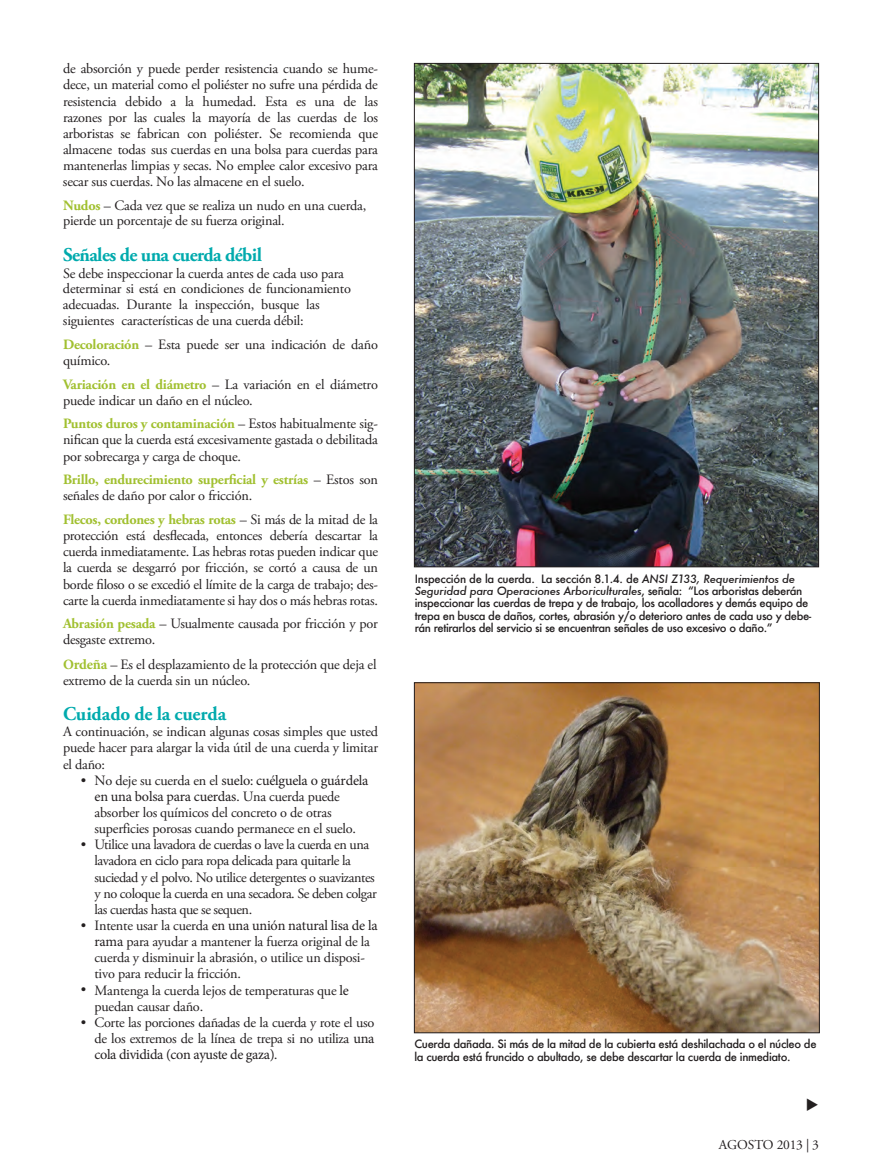
<style>
.page{position:relative;width:891px;height:1175px;background:#fff}
.page>*{position:absolute;margin:0;border:0;box-sizing:border-box;transform-origin:0 0}
.t1{font:700 19.5px "Adobe Garamond Pro";letter-spacing:-.03em;color:#00aaad}
.t2{font:700 19.5px "Adobe Garamond Pro";letter-spacing:-.005em;color:#00aaad}
.t3{font:14.25px/16.2px "Adobe Garamond Pro";letter-spacing:-.015em;color:#231f20}
.t4{font:14.25px/16.2px "Minion Pro";letter-spacing:-.015em;color:#231f20}
.t5{font:700 14.25px/16.2px "Adobe Garamond Pro";letter-spacing:-.015em;color:#a1c030}
.t6{font:13.5px "Adobe Garamond Pro";letter-spacing:-.015em;color:#231f20}
.t7{font:500 11.25px/12.3px "Futura";letter-spacing:-.035em;color:#231f20}
.s1{font-family:"Minion Pro"}
.s2{font-weight:700;color:#a1c030}
.s3{font-weight:400;color:#231f20}
.s4{font-family:"Minion Pro";font-weight:700;color:#a1c030}
.s5{font-family:"Adobe Garamond Pro"}
.s6{font-style:italic}
</style>
<div class="page">
<img style="left:416px;top:65px;width:401px;height:500px">
<img style="left:416px;top:684px;width:402px;height:347px">
<div style="left:414px;top:682px;width:406px;height:351px;border:1px solid #231f20"></div>
<p class="t3" style="left:63px;top:61px;width:317px;text-align:justify">de absorción y puede perder resistencia cuando se hume&shy;dece, un material como el poliéster no sufre una pérdida de resistencia debido a la humedad. Esta es una de las razones por las cuales la mayoría de las cuerdas de los arbo<span class="s1">r</span>istas se fabrican con poliéster. Se recomienda que almacene todas sus cuerdas en una bolsa para cuerdas para mantenerlas limpias y secas. No emplee calor excesivo para secar sus cuerdas. No las almacene en el suelo.</p>
<p class="t3" style="left:63px;top:198px;width:305px;line-height:15.3px"><span class="s2">Nudos</span> – Cada vez que se realiza un nudo en una cuerda, pierde un porcentaje de su fuerza original.</p>
<h1 class="t1" style="left:63px;top:243px;width:201px">Señales de una cuerda débil</h1>
<p class="t3" style="left:63px;top:266px;width:289px;line-height:15.6px">Se debe inspeccionar la cuerda antes de cada uso para determinar si está en condiciones de funcionamiento adecuadas. Durante la inspección, busque las siguientes características de una cuerda débil:</p>
<p class="t3" style="left:63px;top:336px;width:316px"><span class="s2">Decoloración</span> – Esta puede ser una indicación de daño químico.</p>
<p class="t3" style="left:63px;top:376px;width:317px"><span class="s2">Variación en el diámetro</span> – La variación en el diámetro puede indicar un daño en el núcleo.</p>
<p class="t3" style="left:63px;top:416px;width:317px;text-align:justify"><span class="s2">Puntos duros y contaminación</span> – Estos habitualmente sig&shy;nifican que la cuerda está excesivamente gastada o debilitada por sobrecarga y carga de choque.</p>
<p class="t5" style="left:63px;top:472px;width:317px">Brillo, endurecimiento superficial y estrías <span class="s3">– Estos son señales de daño por calor o fricción.</span></p>
<p class="t3" style="left:63px;top:512px;width:317px;text-align:justify"><span class="s2">Flecos, cordones y hebras rotas</span> – Si más de la mitad de la protección está desflecada, entonces debería descartar la cuerda inmediatamente. Las hebras rotas pueden indicar que la cuerda se desgarró por fricción, se cortó a causa de un borde filoso o se excedió el límite de la carga de trabajo; des&shy;carte la cuerda inmediatamente si hay dos o más hebras rotas.</p>
<p class="t3" style="left:63px;top:616px;width:317px"><span class="s2">Abrasión pesada</span> – Usualmente causada por fricción y por desgaste extremo.</p>
<p class="t3" style="left:63px;top:657px;width:315px"><span class="s4">Ordeña</span> – Es el desplazamiento de la protección que deja el extremo de la cuerda sin un núcleo.</p>
<h1 class="t2" style="left:63px;top:702px;width:165px">Cuidado de la cuerda</h1>
<p class="t3" style="left:63px;top:724px;width:317px;text-align:justify">A continuación, se indican algunas cosas simples que usted puede hacer para alargar la vida útil de una cuerda y limitar el daño:</p>
<p class="t4" style="left:94px;top:772px;width:276px;text-indent:-13px"><span class="s5">• No deje su cuerda en el</span> suelo: cuélguela o guárdela en una bolsa para cuerdas. <span class="s5">Una cuerda puede</span></p>
<p class="t3" style="left:94px;top:805px;width:263px">absorber los químicos del concreto o de otras superficies porosas cuando permanece en el suelo.</p>
<p class="t3" style="left:94px;top:837px;width:284px;text-indent:-13px">• Utilice una lavadora de cuerdas o lave la cuerda en una lavadora en ciclo para ropa delicada para quitarle la suciedad y el polvo. No utilice detergentes o suavizantes y no coloque la cuerda en una secadora. Se deben colgar las cuerdas hasta que se sequen.</p>
<p class="t4" style="left:81px;top:917px;width:298px"><span class="s5">• Intente usar la cuerda</span> en una unión natural lisa de la</p>
<p class="t3" style="left:94px;top:934px;width:277px"><span class="s1">rama</span> para ayudar a mantener la fuerza original de la cuerda y disminuir la abrasión, o utilice un disposi&shy;tivo para reducir la fricción.</p>
<p class="t3" style="left:94px;top:982px;width:256px;text-indent:-13px">• Mantenga la cuerda lejos de temperaturas que <span class="s1">le </span>puedan causar daño.</p>
<p class="t3" style="left:81px;top:1014px;width:295px;text-align:right">• Corte las porciones dañadas de la cuerda y rote el uso de los extremos de la línea de trepa si no utiliza <span class="s1">una</span></p>
<p class="t4" style="left:94px;top:1046px;width:185px">cola dividida (con ayuste de gaza).</p>
<p class="t7" style="left:415px;top:572px;width:398px">Inspección de la cuerda. La sección 8.1.4. de <span class="s6">ANSI Z133, Requerimientos de Seguridad para Operaciones Arboriculturales</span>, señala: “Los arboristas deberán inspeccionar las cuerdas de trepa y de trabajo, los acolladores y demás equipo de trepa en busca de daños, cortes, abrasión y/o deterioro antes de cada uso y debe&shy;rán retirarlos del servicio si se encuentran señales de uso excesivo o daño.”</p>
<p class="t7" style="left:414px;top:1038px;width:404px">Cuerda dañada. Si más de la mitad de la cubierta está deshilachada o el núcleo de la cuerda está fruncido o abultado, se debe descartar la cuerda de inmediato.</p>
<p class="t6" style="left:719px;top:1136px;width:102px">AGOSTO 2013 | 3</p>
</div>
